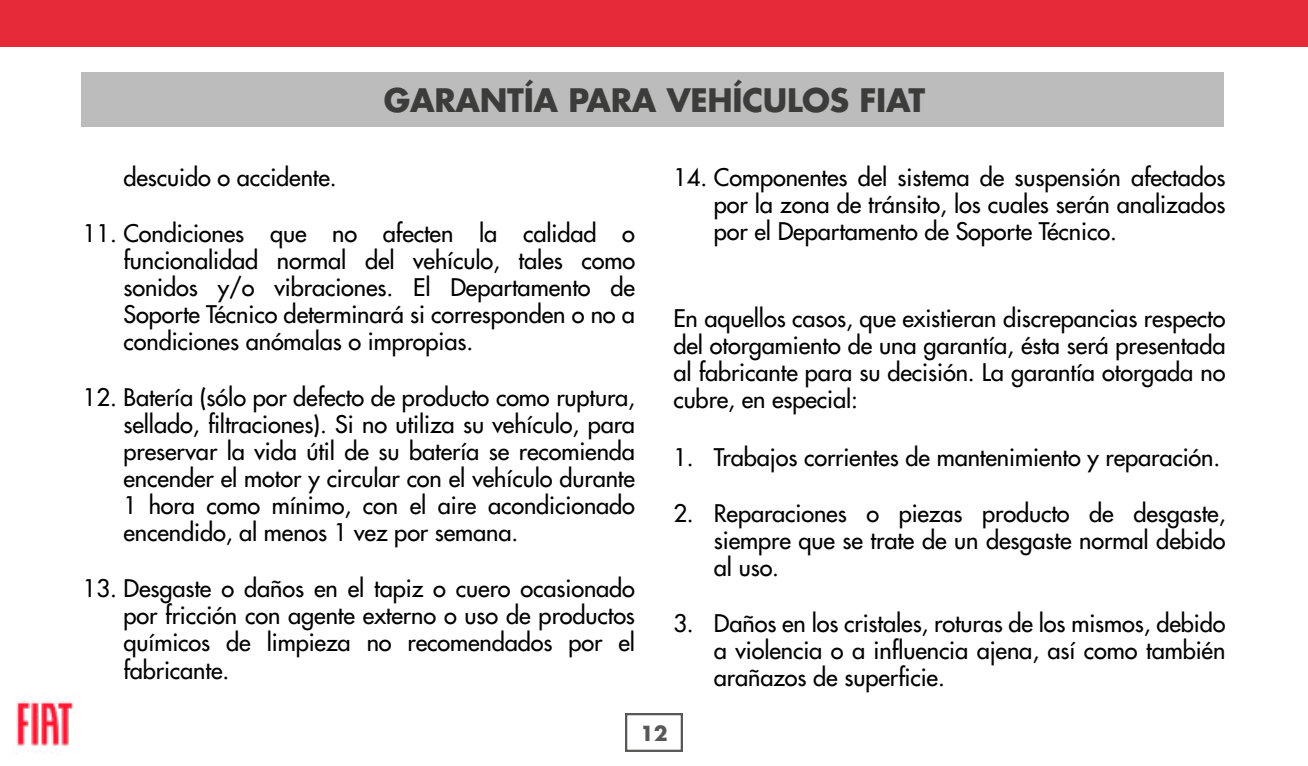
<style>
.page{position:relative;width:1308px;height:766px;background:#fff}
.page>*{position:absolute;margin:0;border:0;box-sizing:border-box;transform-origin:0 0}
.t1{font:700 31.5px "Futura Std";letter-spacing:-.01em;color:#3c3c3b}
.t2{font:500 23.62px/27px "Futura Std";letter-spacing:-.005em;color:#000;text-align:justify}
.t3{font:700 20.25px "Futura Std";color:#575756}
</style>
<div class="page">
<div style="left:625px;top:712px;width:58px;height:39px;border:2px solid #575756"></div>
<img style="left:16px;top:701px;width:58px;height:45px">
<div style="left:0;top:0;width:1307px;height:46px;background:#e62a39"></div>
<div style="left:81px;top:72px;width:1142px;height:55px;background:#bcbcbc"></div>
<h1 class="t1" style="left:384px;top:79px;width:543px">GARANTÍA PARA VEHÍCULOS FIAT</h1>
<p class="t2" style="left:123px;top:164px;width:215px">descuido o accidente.</p>
<p class="t2" style="left:123px;top:220px;width:513px;text-indent:-40px">11. Condiciones que no afecten la calidad o funcionalidad normal del vehículo, tales como sonidos y/o vibraciones. El Departamento de Soporte Técnico determinará si corresponden o no a condiciones anómalas o impropias.</p>
<p class="t2" style="left:123px;top:384px;width:513px;text-indent:-40px">12. Batería (sólo por defecto de producto como ruptura, sellado, filtraciones). Si no utiliza su vehículo, para preservar la vida útil de su batería se recomienda encender el motor y circular con el vehículo durante 1 hora como mínimo, con el aire acondicionado encendido, al menos 1 vez por semana.</p>
<p class="t2" style="left:123px;top:575px;width:513px;text-indent:-40px">13. Desgaste o daños en el tapiz o cuero ocasionado por fricción con agente externo o uso de productos químicos de limpieza no recomendados por el fabricante.</p>
<p class="t2" style="left:714px;top:164px;width:513px;text-indent:-40px">14. Componentes del sistema de suspensión afectados por la zona de tránsito, los cuales serán analizados por el Departamento de Soporte Técnico.</p>
<p class="t2" style="left:673px;top:305px;width:553px">En aquellos casos, que existieran discrepancias respecto del otorgamiento de una garantía, ésta será presentada al fabricante para su decisión. La garantía otorgada no cubre, en especial:</p>
<p class="t2" style="left:673px;top:444px;width:548px">1. Trabajos corrientes de mantenimiento y reparación.</p>
<p class="t2" style="left:714px;top:500px;width:513px;text-indent:-40px">2. Reparaciones o piezas producto de desgaste, siempre que se trate de un desgaste normal debido al uso.</p>
<p class="t2" style="left:714px;top:610px;width:513px;text-indent:-40px">3. Daños en los cristales, roturas de los mismos, debido a violencia o a influencia ajena, así como también arañazos de superficie.</p>
<p class="t3" style="left:640px;top:719px;width:29px">12</p>
</div>
